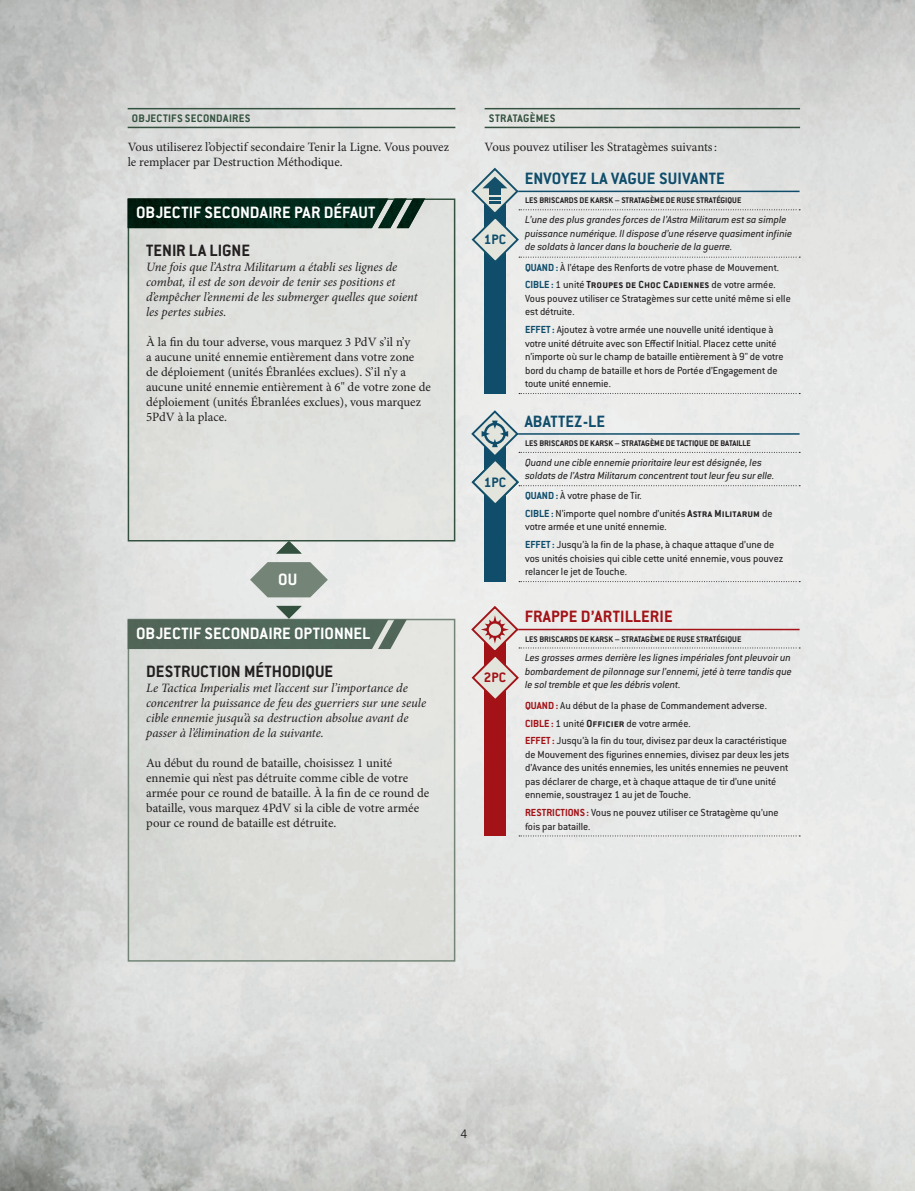
<style>
.page{position:relative;width:915px;height:1191px;background:#fff}
.page>*{position:absolute;margin:0;border:0;box-sizing:border-box;transform-origin:0 0}
.t1{font:700 18px "Conduit ITC Std";color:#fff}
.t2{font:700 18px "Conduit ITC Std";color:#231f20}
.t3{font:700 18px "Conduit ITC Std";letter-spacing:.01em;color:#0f4d6b}
.t4{font:700 18px "Conduit ITC Std";letter-spacing:.01em;color:#a21217}
.t5{font:700 15px "Conduit ITC Std";letter-spacing:.005em;color:#0f4d6b}
.t6{font:700 15px "Conduit ITC Std";color:#a21217}
.t7{font:300 13.5px "Conduit ITC Std";color:#231f20}
.t8{font:12.75px/15px "Minion Pro";color:#231f20}
.t9{font:italic 12.75px/15px "Minion Pro";letter-spacing:-.005em;color:#231f20}
.t10{font:700 12px "Conduit ITC Std";letter-spacing:.02em;color:#33513e}
.t11{font:11.25px/13.5px "Conduit ITC Std";color:#231f20}
.t12{font:italic 11.25px/13.5px "Conduit ITC Std";color:#231f20}
.t13{font:700 9px "Conduit ITC Std";color:#231f20}
.s1{font-weight:700;color:#0f4d6b}
.s2{font-weight:700}
.s3{font-weight:700;color:#a21217}
</style>
<div class="page">
<img style="left:0;top:0;width:914px;height:1191px">
<hr style="left:128px;top:127px;width:327px;height:1px;background:#33513e">
<hr style="left:128px;top:108px;width:327px;height:1px;background:#33513e">
<div style="left:128px;top:199px;width:326px;height:342px;background:#dfe2de"></div>
<div style="left:128px;top:198px;width:327px;height:343px;border:2px solid #33513e"></div>
<div style="left:128px;top:619px;width:326px;height:342px;background:#dedfdb"></div>
<div style="left:128px;top:619px;width:327px;height:342px;border:2px solid #748577"></div>
<img style="left:128px;top:198px;width:297px;height:30px">
<svg style="left:128px;top:541px;width:278px;height:108px"></svg>
<hr style="left:484px;top:127px;width:315px;height:1px;background:#33513e">
<hr style="left:484px;top:108px;width:315px;height:1px;background:#33513e">
<div style="left:484px;top:191px;width:21px;height:202px;background:#0f4d6b"></div>
<svg style="left:519px;top:393px;width:280px;height:1px"></svg>
<div style="left:484px;top:434px;width:21px;height:147px;background:#0f4d6b"></div>
<svg style="left:519px;top:581px;width:280px;height:1px"></svg>
<div style="left:484px;top:629px;width:21px;height:207px;background:#a21217"></div>
<svg style="left:519px;top:835px;width:280px;height:1px"></svg>
<svg style="left:469px;top:166px;width:330px;height:98px"></svg>
<svg style="left:469px;top:409px;width:330px;height:98px"></svg>
<svg style="left:469px;top:604px;width:330px;height:98px"></svg>
<p class="t10" style="left:132px;top:111px;width:120px">OBJECTIFS SECONDAIRES</p>
<p class="t8" style="left:128px;top:140px;width:323px">Vous utiliserez l’objectif secondaire Tenir la Ligne. Vous pouvez le remplacer par Destruction Méthodique.</p>
<h1 class="t1" style="left:136px;top:202px;width:241px">OBJECTIF SECONDAIRE PAR DÉFAUT</h1>
<h1 class="t2" style="left:146px;top:240px;width:105px">TENIR LA LIGNE</h1>
<p class="t9" style="left:146px;top:260px;width:273px">Une fois que l’Astra Militarum a établi ses lignes de combat, il est de son devoir de tenir ses positions et d’empêcher l’ennemi de les submerger quelles que soient les pertes subies.</p>
<p class="t8" style="left:146px;top:335px;width:286px">À la fin du tour adverse, vous marquez 3 PdV s’il n’y<br>a aucune unité ennemie entièrement dans votre zone<br>de déploiement (unités Ébranlées exclues). S’il n’y a aucune unité ennemie entièrement à 6" de votre zone de déploiement (unités Ébranlées exclues), vous marquez 5PdV à la place.</p>
<h1 class="t1" style="left:278px;top:569px;width:20px">OU</h1>
<h1 class="t1" style="left:136px;top:622px;width:235px">OBJECTIF SECONDAIRE OPTIONNEL</h1>
<h1 class="t2" style="left:146px;top:660px;width:188px">DESTRUCTION MÉTHODIQUE</h1>
<p class="t9" style="left:146px;top:680px;width:281px">Le Tactica Imperialis met l’accent sur l’importance de concentrer la puissance de feu des guerriers sur une seule cible ennemie jusqu’à sa destruction absolue avant de passer à l’élimination de la suivante.</p>
<p class="t8" style="left:146px;top:755px;width:284px">Au début du round de bataille, choisissez 1 unité ennemie qui n’est pas détruite comme cible de votre armée pour ce round de bataille. À la fin de ce round de bataille, vous marquez 4PdV si la cible de votre armée pour ce round de bataille est détruite.</p>
<p class="t10" style="left:488px;top:111px;width:68px">STRATAGÈMES</p>
<p class="t8" style="left:484px;top:140px;width:234px">Vous pouvez utiliser les Stratagèmes suivants:</p>
<h1 class="t3" style="left:524px;top:168px;width:202px">ENVOYEZ LA VAGUE SUIVANTE</h1>
<p class="t13" style="left:525px;top:195px;width:218px">LES BRISCARDS DE KARSK – STRATAGÈME DE RUSE STRATÉGIQUE</p>
<p class="t12" style="left:525px;top:213px;width:268px">L’une des plus grandes forces de l’Astra Militarum est sa simple puissance numérique. Il dispose d’une réserve quasiment infinie de soldats à lancer dans la boucherie de la guerre.</p>
<p class="t11" style="left:525px;top:258px;width:255px;line-height:17.7px"><span class="s1">QUAND:</span> À l’étape des Renforts de votre phase de Mouvement.<br><span class="s1">CIBLE :</span> 1 unité <span class="s2">Troupes de Choc Cadiennes</span> de votre armée.</p>
<p class="t11" style="left:525px;top:291px;width:267px">Vous pouvez utiliser ce Stratagèmes sur cette unité même si elle est détruite.</p>
<p class="t11" style="left:525px;top:322px;width:260px"><span class="s1">EFFET :</span> Ajoutez à votre armée une nouvelle unité identique à votre unité détruite avec son Effectif Initial. Placez cette unité n’importe où sur le champ de bataille entièrement à 9" de votre bord du champ de bataille et hors de Portée d’Engagement de toute unité ennemie.</p>
<h1 class="t3" style="left:524px;top:410px;width:82px">ABATTEZ-LE</h1>
<p class="t13" style="left:525px;top:438px;width:227px">LES BRISCARDS DE KARSK – STRATAGÈME DE TACTIQUE DE BATAILLE</p>
<p class="t12" style="left:525px;top:455px;width:251px">Quand une cible ennemie prioritaire leur est désignée, les soldats de l’Astra Militarum concentrent tout leur feu sur elle.</p>
<p class="t11" style="left:525px;top:486px;width:249px;line-height:17.7px"><span class="s1">QUAND:</span> À votre phase de Tir.<br><span class="s1">CIBLE :</span> N’importe quel nombre d’unités <span class="s2">Astra Militarum</span> de</p>
<p class="t11" style="left:525px;top:518px;width:251px;line-height:17.7px">votre armée et une unité ennemie.<br><span class="s1">EFFET :</span> Jusqu’à la fin de la phase, à chaque attaque d’une de</p>
<p class="t11" style="left:525px;top:551px;width:260px">vos unités choisies qui cible cette unité ennemie, vous pouvez relancer le jet de Touche.</p>
<h1 class="t4" style="left:524px;top:606px;width:149px">FRAPPE D’ARTILLERIE</h1>
<p class="t13" style="left:525px;top:633px;width:218px">LES BRISCARDS DE KARSK – STRATAGÈME DE RUSE STRATÉGIQUE</p>
<p class="t12" style="left:525px;top:651px;width:268px;text-align:justify">Les grosses armes derrière les lignes impériales font pleuvoir un bombardement de pilonnage sur l’ennemi, jeté à terre tandis que le sol tremble et que les débris volent.</p>
<p class="t11" style="left:525px;top:696px;width:263px;line-height:17.7px"><span class="s3">QUAND:</span> Au début de la phase de Commandement adverse.<br><span class="s3">CIBLE :</span> 1 unité <span class="s2">Officier</span> de votre armée.<br><span class="s3">EFFET :</span> Jusqu’à la fin du tour, divisez par deux la caractéristique</p>
<p class="t11" style="left:525px;top:747px;width:266px">de Mouvement des figurines ennemies, divisez par deux les jets d’Avance des unités ennemies, les unités ennemies ne peuvent pas déclarer de charge, et à chaque attaque de tir d’une unité ennemie, soustrayez 1 au jet de Touche.</p>
<p class="t11" style="left:525px;top:805px;width:255px"><span class="s3">RESTRICTIONS :</span> Vous ne pouvez utiliser ce Stratagème qu’une fois par bataille.</p>
<h2 class="t5" style="left:483px;top:230px;width:24px">1PC</h2>
<h2 class="t5" style="left:483px;top:473px;width:24px">1PC</h2>
<h2 class="t6" style="left:483px;top:668px;width:24px">2PC</h2>
<p class="t7" style="left:460px;top:1126px;width:8px">4</p>
</div>
